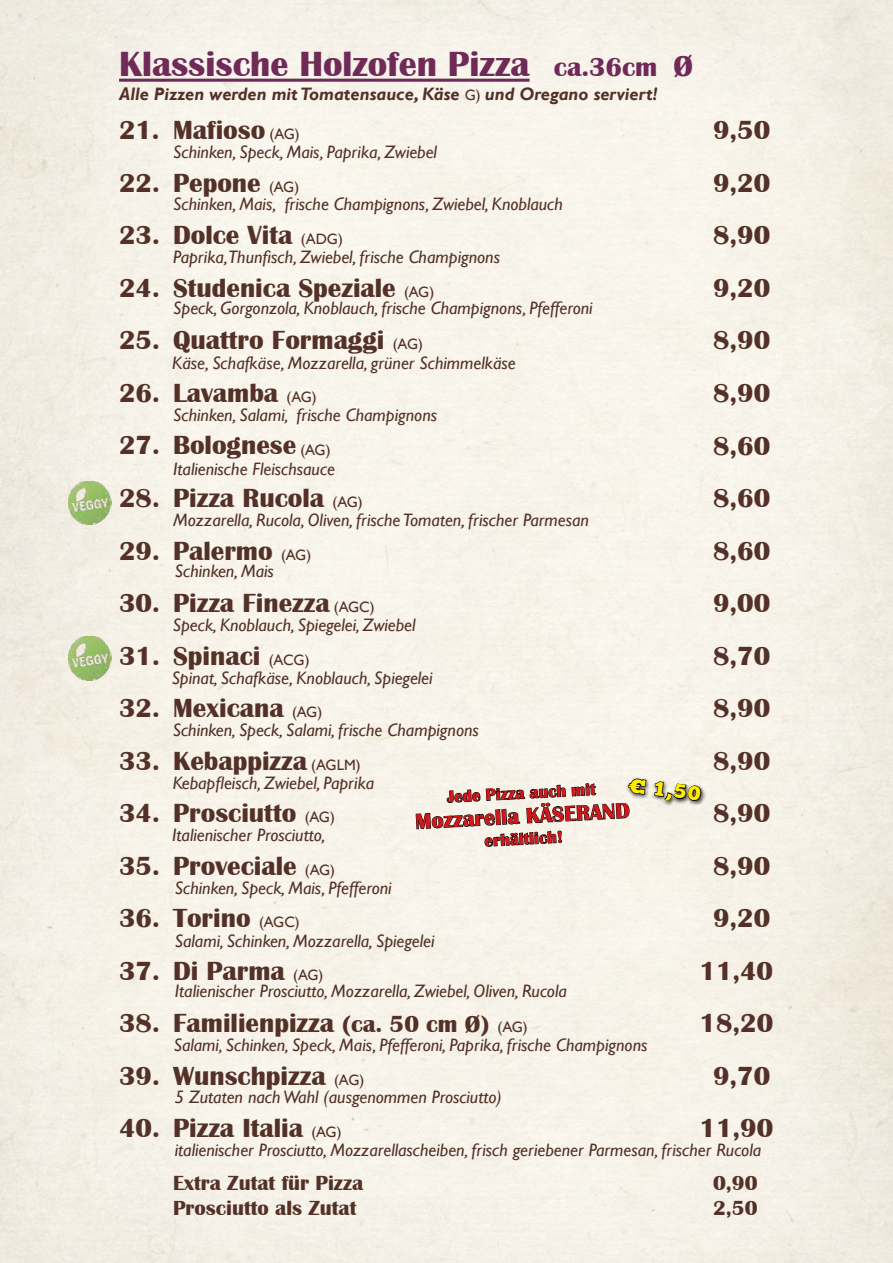
<style>
.page{position:relative;width:893px;height:1263px;background:#fff}
.page>*{position:absolute;margin:0;border:0;box-sizing:border-box;transform-origin:0 0}
.t1{font:700 36px "Britannic";color:#6f2a58}
.t2{font:700 27px "Britannic";color:#533128}
.t3{font:700 21.75px "Britannic";color:#cd171a}
.t4{font:700 21px "Britannic";color:#533128}
.t5{font:19.5px "Chunk Five";color:#ffed00;scale:1.08 1}
.t6{font:italic 18px "Gill Sans";color:#533128}
.t7{font:italic 700 18px "Gill Sans";color:#533128}
.t8{font:700 16.8px "Britannic";color:#cd171a}
.s1{font-size:27px}
.s2{font-size:30px}
.s3{font-weight:400;font-style:normal;font-size:15px}
.s4{font-family:"Gill Sans";font-weight:400;font-size:15px}
.s5{font-size:24px}
</style>
<div class="page">
<img style="left:0;top:0;width:893px;height:1263px">
<img style="left:68px;top:481px;width:43px;height:43px">
<img style="left:68px;top:637px;width:43px;height:43px">
<hr style="left:119px;top:79px;width:411px;height:3px;background:#6f2a58">
<div style="left:626px;top:776px;width:80px;height:30px;background:#000;opacity:.75"></div>
<svg style="left:415px;top:759px;width:288px;height:114px;background:#e1ddd4"></svg>
<h1 class="t1" style="left:119px;top:44px;width:575px">Klassische Holzofen Pizza <span class="s1">ca.36cm</span> <span class="s2">Ø</span></h1>
<p class="t7" style="left:119px;top:83px;width:540px">Alle Pizzen werden mit Tomatensauce, Käse <span class="s3">G)</span> und Oregano serviert!</p>
<h2 class="t2" style="left:119px;top:115px;width:182px">21. Mafioso <span class="s4">(AG)</span></h2>
<h2 class="t2" style="left:713px;top:115px;width:59px">9,50</h2>
<h2 class="t2" style="left:119px;top:168px;width:182px">22. Pepone <span class="s4">(AG)</span></h2>
<h2 class="t2" style="left:713px;top:168px;width:59px">9,20</h2>
<h2 class="t2" style="left:119px;top:220px;width:225px">23. Dolce Vita <span class="s4">(ADG)</span></h2>
<h2 class="t2" style="left:713px;top:220px;width:59px">8,90</h2>
<h2 class="t2" style="left:119px;top:273px;width:317px">24. Studenica Speziale <span class="s4">(AG)</span></h2>
<h2 class="t2" style="left:713px;top:273px;width:59px">9,20</h2>
<h2 class="t2" style="left:119px;top:325px;width:305px">25. Quattro Formaggi <span class="s4">(AG)</span></h2>
<h2 class="t2" style="left:713px;top:325px;width:59px">8,90</h2>
<h2 class="t2" style="left:119px;top:378px;width:199px">26. Lavamba <span class="s4">(AG)</span></h2>
<h2 class="t2" style="left:713px;top:378px;width:59px">8,90</h2>
<h2 class="t2" style="left:119px;top:430px;width:213px">27. Bolognese <span class="s4">(AG)</span></h2>
<h2 class="t2" style="left:713px;top:430px;width:59px">8,60</h2>
<h2 class="t2" style="left:119px;top:483px;width:245px">28. Pizza Rucola <span class="s4">(AG)</span></h2>
<h2 class="t2" style="left:713px;top:483px;width:59px">8,60</h2>
<h2 class="t2" style="left:119px;top:535px;width:194px">29. Palermo <span class="s4">(AG)</span></h2>
<h2 class="t2" style="left:713px;top:535px;width:59px">8,60</h2>
<h2 class="t2" style="left:119px;top:588px;width:257px">30. Pizza Finezza <span class="s4">(AGC)</span></h2>
<h2 class="t2" style="left:713px;top:588px;width:59px">9,00</h2>
<h2 class="t2" style="left:119px;top:640px;width:192px">31. Spinaci <span class="s4">(ACG)</span></h2>
<h2 class="t2" style="left:713px;top:640px;width:59px">8,70</h2>
<h2 class="t2" style="left:119px;top:693px;width:205px">32. Mexicana <span class="s4">(AG)</span></h2>
<h2 class="t2" style="left:713px;top:693px;width:59px">8,90</h2>
<h2 class="t2" style="left:119px;top:745px;width:243px">33. Kebappizza <span class="s4">(AGLM)</span></h2>
<h2 class="t2" style="left:713px;top:745px;width:59px">8,90</h2>
<h2 class="t2" style="left:119px;top:798px;width:217px">34. Prosciutto <span class="s4">(AG)</span></h2>
<h2 class="t2" style="left:713px;top:798px;width:59px">8,90</h2>
<h2 class="t2" style="left:119px;top:850px;width:218px">35. Proveciale <span class="s4">(AG)</span></h2>
<h2 class="t2" style="left:713px;top:850px;width:59px">8,90</h2>
<h2 class="t2" style="left:119px;top:903px;width:182px">36. Torino <span class="s4">(AGC)</span></h2>
<h2 class="t2" style="left:713px;top:903px;width:59px">9,20</h2>
<h2 class="t2" style="left:119px;top:955px;width:206px">37. Di Parma <span class="s4">(AG)</span></h2>
<h2 class="t2" style="left:700px;top:955px;width:75px">11,40</h2>
<h2 class="t2" style="left:119px;top:1008px;width:410px">38. Familienpizza <span class="s5">(ca. 50 cm Ø)</span> <span class="s4">(AG)</span></h2>
<h2 class="t2" style="left:700px;top:1008px;width:75px">18,20</h2>
<h2 class="t2" style="left:119px;top:1060px;width:247px">39. Wunschpizza <span class="s4">(AG)</span></h2>
<h2 class="t2" style="left:713px;top:1060px;width:59px">9,70</h2>
<h2 class="t2" style="left:119px;top:1113px;width:224px">40. Pizza Italia <span class="s4">(AG)</span></h2>
<h2 class="t2" style="left:700px;top:1113px;width:75px">11,90</h2>
<p class="t4" style="left:173px;top:1171px;width:192px">Extra Zutat für Pizza</p>
<p class="t4" style="left:713px;top:1171px;width:46px">0,90</p>
<p class="t4" style="left:173px;top:1196px;width:185px">Prosciutto als Zutat</p>
<p class="t4" style="left:713px;top:1196px;width:46px">2,50</p>
<p class="t6" style="left:173px;top:141px;width:265px">Schinken, Speck, Mais, Paprika, Zwiebel</p>
<p class="t6" style="left:173px;top:194px;width:391px">Schinken, Mais, frische Champignons, Zwiebel, Knoblauch</p>
<p class="t6" style="left:173px;top:247px;width:328px">Paprika,Thunfisch, Zwiebel, frische Champignons</p>
<p class="t6" style="left:173px;top:298px;width:421px">Speck, Gorgonzola, Knoblauch, frische Champignons, Pfefferoni</p>
<p class="t6" style="left:172px;top:352px;width:345px">Käse, Schafkäse, Mozzarella, grüner Schimmelkäse</p>
<p class="t6" style="left:173px;top:404px;width:265px">Schinken, Salami, frische Champignons</p>
<p class="t6" style="left:173px;top:458px;width:163px">Italienische Fleischsauce</p>
<p class="t6" style="left:173px;top:509px;width:417px">Mozzarella, Rucola, Oliven, frische Tomaten, frischer Parmesan</p>
<p class="t6" style="left:175px;top:560px;width:101px">Schinken, Mais</p>
<p class="t6" style="left:173px;top:615px;width:244px">Speck, Knoblauch, Spiegelei, Zwiebel</p>
<p class="t6" style="left:172px;top:668px;width:262px">Spinat, Schafkäse, Knoblauch, Spiegelei</p>
<p class="t6" style="left:173px;top:720px;width:308px">Schinken, Speck, Salami, frische Champignons</p>
<p class="t6" style="left:173px;top:772px;width:203px">Kebapfleisch, Zwiebel, Paprika</p>
<p class="t5" style="left:630px;top:773px;width:69px;rotate:7deg">€ 1,50</p>
<p class="t8" style="left:447px;top:787px;width:150px;rotate:-3deg">Jede Pizza auch mit</p>
<p class="t3" style="left:415px;top:809px;width:216px;rotate:-3deg">Mozzarella KÄSERAND</p>
<p class="t8" style="left:484px;top:831px;width:80px;rotate:-3deg">erhältlich!</p>
<p class="t6" style="left:172px;top:824px;width:155px">Italienischer Prosciutto,</p>
<p class="t6" style="left:175px;top:877px;width:218px">Schinken, Speck, Mais, Pfefferoni</p>
<p class="t6" style="left:175px;top:930px;width:261px">Salami, Schinken, Mozzarella, Spiegelei</p>
<p class="t6" style="left:175px;top:980px;width:393px">Italienischer Prosciutto, Mozzarella, Zwiebel, Oliven, Rucola</p>
<p class="t6" style="left:174px;top:1034px;width:475px">Salami, Schinken, Speck, Mais, Pfefferoni, Paprika, frische Champignons</p>
<p class="t6" style="left:175px;top:1087px;width:328px">5 Zutaten nach Wahl (ausgenommen Prosciutto)</p>
<p class="t6" style="left:175px;top:1139px;width:588px">italienischer Prosciutto, Mozzarellascheiben, frisch geriebener Parmesan, frischer Rucola</p>
</div>
